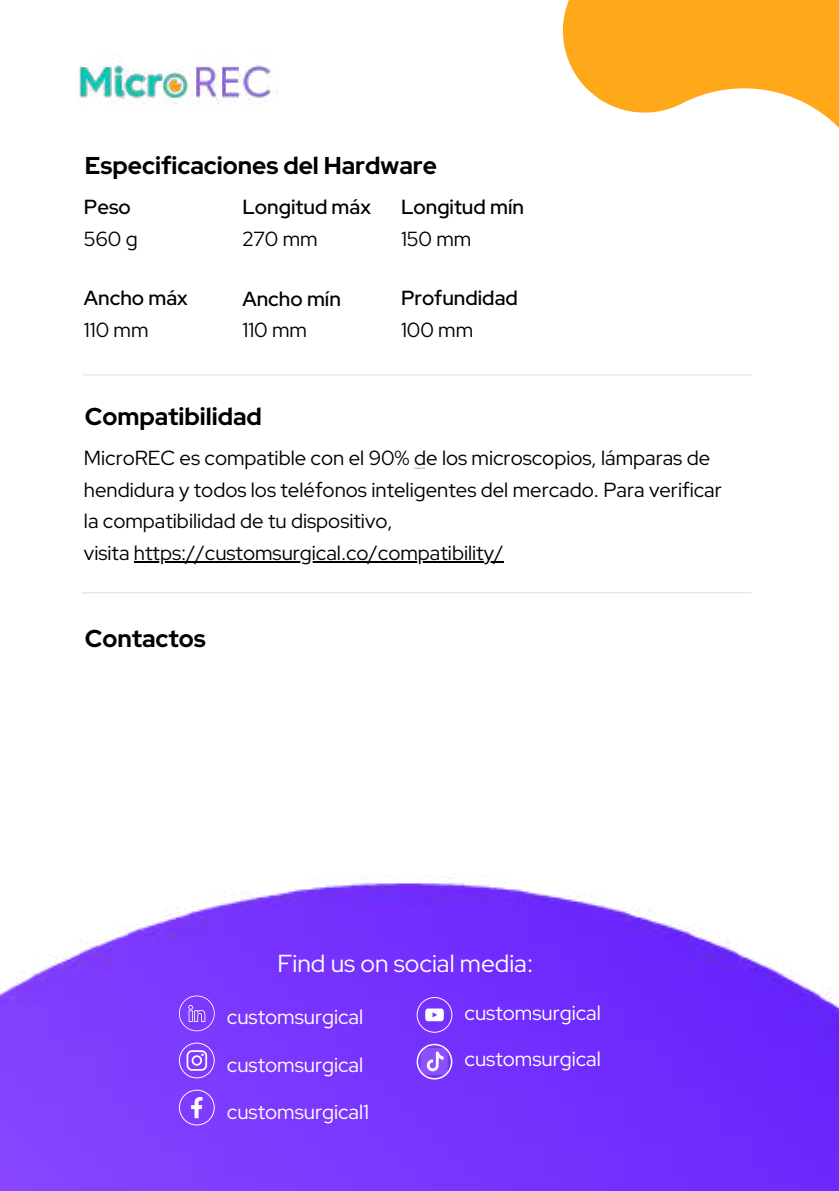
<style>
.page{position:relative;width:839px;height:1191px;background:#fff}
.page>*{position:absolute;margin:0;border:0;box-sizing:border-box;transform-origin:0 0}
.t1{font:24.6px "Red Hat Display";color:#fff}
.t2{font:700 24.4px "Red Hat Display";color:#000}
.t3{font:20.4px/31.6px "Red Hat Display";color:#000}
.t4{font:20.4px "Red Hat Display";color:#fff}
.t5{font:600 20.4px "Red Hat Display";color:#000}
.t6{font:500 20.4px "Red Hat Display";color:#000}
</style>
<div class="page">
<img style="left:0;top:561px;width:838px;height:630px">
<svg style="left:416px;top:1044px;width:36px;height:36px"></svg>
<img style="left:79px;top:61px;width:199px;height:43px">
<svg style="left:562px;top:0;width:276px;height:127px;fill:#ffa81a"></svg>
<svg style="left:179px;top:1043px;width:36px;height:35px"></svg>
<svg style="left:179px;top:1090px;width:36px;height:35px"></svg>
<svg style="left:179px;top:996px;width:36px;height:35px"></svg>
<svg style="left:416px;top:997px;width:36px;height:36px"></svg>
<hr style="left:83px;top:374px;width:669px;height:2px;background:#000">
<hr style="left:82px;top:592px;width:669px;height:2px;background:#000">
<hr style="left:134px;top:561px;width:369px;height:2px;background:#000">
<p class="t2" style="left:85px;top:150px;width:354px">Especificaciones del Hardware</p>
<p class="t5" style="left:84px;top:194px;width:48px">Peso</p>
<p class="t3" style="left:84px;top:223px;width:55px">560 g</p>
<p class="t5" style="left:84px;top:285px;width:105px">Ancho máx</p>
<p class="t3" style="left:84px;top:314px;width:66px">110 mm</p>
<p class="t6" style="left:242px;top:194px;width:130px">Longitud máx</p>
<p class="t3" style="left:242px;top:223px;width:77px">270 mm</p>
<p class="t5" style="left:242px;top:285px;width:100px">Ancho mín</p>
<p class="t3" style="left:242px;top:314px;width:66px">110 mm</p>
<p class="t2" style="left:85px;top:401px;width:178px">Compatibilidad</p>
<p class="t5" style="left:401px;top:193px;width:125px">Longitud mín</p>
<p class="t3" style="left:401px;top:223px;width:72px">150 mm</p>
<p class="t5" style="left:401px;top:285px;width:118px">Profundidad</p>
<p class="t3" style="left:401px;top:314px;width:74px">100 mm</p>
<p class="t3" style="left:84px;top:442px;width:639px">MicroREC es compatible con el 90% de los microscopios, lámparas de hendidura y todos los teléfonos inteligentes del mercado. Para verificar la compatibilidad de tu dispositivo,<br>visita https://customsurgical.co/compatibility/</p>
<p class="t2" style="left:85px;top:622px;width:122px">Contactos</p>
<p class="t1" style="left:277px;top:947px;width:257px">Find us on social media:</p>
<p class="t4" style="left:227px;top:1004px;width:138px">customsurgical</p>
<p class="t4" style="left:227px;top:1051px;width:138px">customsurgical</p>
<p class="t4" style="left:227px;top:1098px;width:144px">customsurgical1</p>
<p class="t4" style="left:464px;top:1000px;width:138px">customsurgical</p>
<p class="t4" style="left:464px;top:1045px;width:138px">customsurgical</p>
</div>
